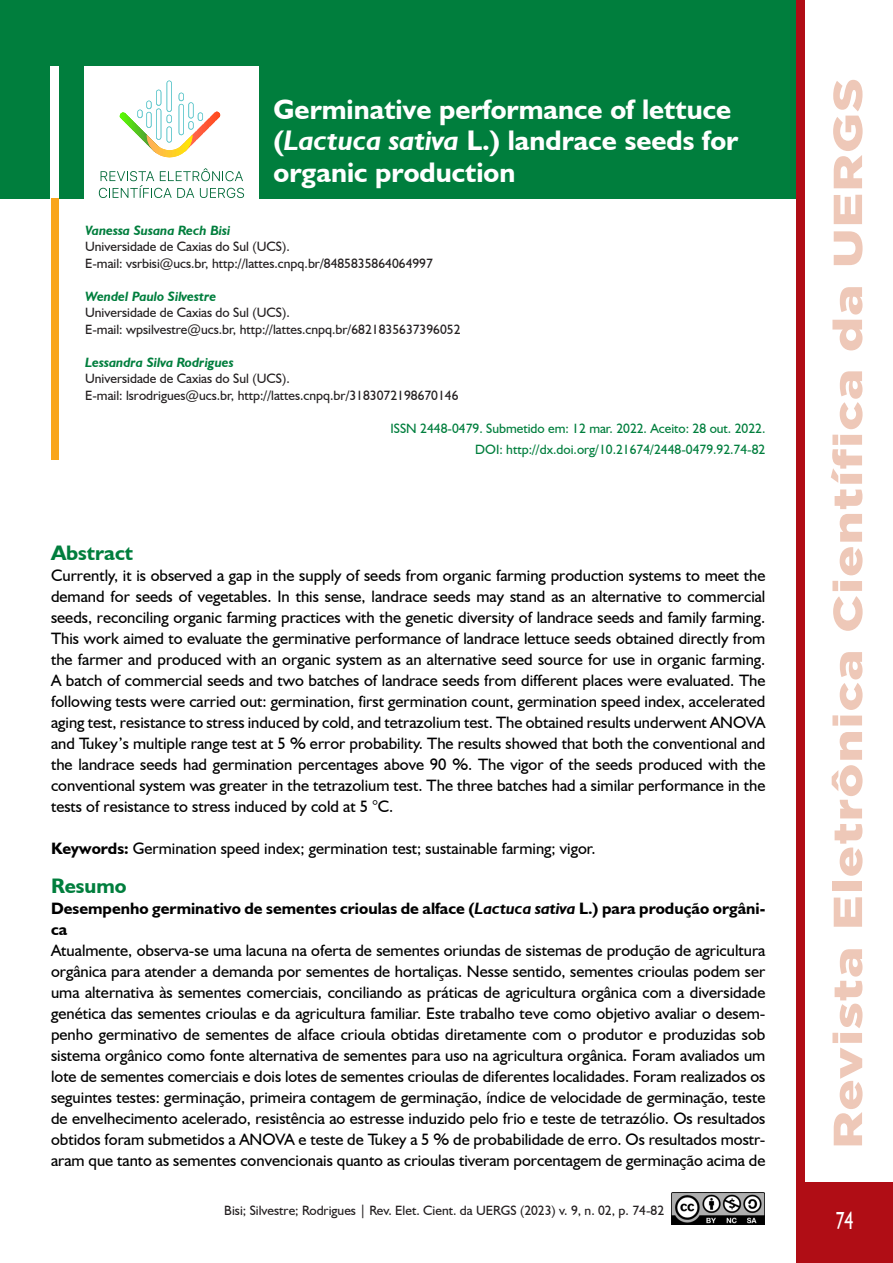
<style>
.page{position:relative;width:893px;height:1263px;background:#fff}
.page>*{position:absolute;margin:0;border:0;box-sizing:border-box;transform-origin:0 0}
.t1{font:900 40.5px "Gotham";letter-spacing:.025em;color:#eec8b8;scale:1.28 1}
.Título____Cap{font:700 28.35px/31.5px "Humanist 521 BT";color:#fff}
.t2{font:24.75px "Humanist 521 BT";color:#fff;scale:.73 1}
.Texto____Data{font:700 21px "Humanist 521 BT";color:#007e3d}
.Texto____Intertítulo{font:700 21px "Humanist 521 BT";color:#007e3d}
.Texto____Resumo{font:16.5px/21px "Humanist 521 BT";color:#000;text-align:justify}
.Texto____Resumo-2{font:700 16.5px/21px "Humanist 521 BT";color:#000}
.Texto____Autores_Profissão{font:13.5px "Humanist 521 BT";color:#231f20}
.Texto____Data-2{font:13.5px "Humanist 521 BT";color:#007e3d}
.Texto____Autores_Nome{font:italic 700 13.5px "Humanist 521 BT";color:#007e3d}
.s1{font-style:italic}
.s2{font-weight:700}
</style>
<div class="page">
<div style="left:0;top:0;width:796px;height:198px;background:#007e3d"></div>
<div style="left:84px;top:66px;width:175px;height:147px;background:#fff"></div>
<svg style="left:99px;top:168px;width:145px;height:30px"></svg>
<hr style="left:120px;top:112px;width:1px;height:41px;background:#59fc00">
<hr style="left:121px;top:112px;width:1px;height:41px;background:#59fa03">
<hr style="left:122px;top:112px;width:1px;height:41px;background:#59f505">
<hr style="left:123px;top:112px;width:1px;height:41px;background:#59f205">
<hr style="left:124px;top:112px;width:1px;height:41px;background:#59f008">
<hr style="left:125px;top:112px;width:1px;height:41px;background:#59ed0a">
<hr style="left:126px;top:112px;width:1px;height:41px;background:#59e80d">
<hr style="left:127px;top:112px;width:1px;height:41px;background:#57e60d">
<hr style="left:128px;top:112px;width:1px;height:41px;background:#57e30f">
<hr style="left:129px;top:112px;width:1px;height:41px;background:#57de12">
<hr style="left:130px;top:112px;width:1px;height:41px;background:#57db12">
<hr style="left:131px;top:112px;width:1px;height:41px;background:#57d914">
<hr style="left:132px;top:112px;width:1px;height:41px;background:#57d617">
<hr style="left:133px;top:112px;width:1px;height:41px;background:#54d117">
<hr style="left:134px;top:112px;width:1px;height:41px;background:#54cf1a">
<hr style="left:135px;top:112px;width:1px;height:41px;background:#54cc1c">
<hr style="left:136px;top:112px;width:1px;height:41px;background:#54c71c">
<hr style="left:203px;top:111px;width:1px;height:41px;background:#ff5938">
<hr style="left:204px;top:111px;width:1px;height:41px;background:#ff5938">
<hr style="left:205px;top:111px;width:1px;height:41px;background:#ff5736">
<hr style="left:206px;top:111px;width:1px;height:41px;background:#ff5733">
<hr style="left:207px;top:111px;width:1px;height:41px;background:#ff5433">
<hr style="left:208px;top:111px;width:1px;height:41px;background:#ff5430">
<hr style="left:209px;top:111px;width:1px;height:41px;background:#ff542e">
<hr style="left:210px;top:111px;width:1px;height:41px;background:#ff522b">
<hr style="left:211px;top:111px;width:1px;height:41px;background:#ff5229">
<hr style="left:212px;top:111px;width:1px;height:41px;background:#ff4f29">
<hr style="left:213px;top:111px;width:1px;height:41px;background:#ff4f26">
<hr style="left:214px;top:111px;width:1px;height:41px;background:#ff4f26">
<hr style="left:215px;top:111px;width:1px;height:41px;background:#ff4d24">
<hr style="left:216px;top:111px;width:1px;height:41px;background:#ff4a21">
<hr style="left:217px;top:111px;width:1px;height:41px;background:#ff4a1f">
<hr style="left:218px;top:111px;width:1px;height:41px;background:#ff4a1c">
<hr style="left:219px;top:111px;width:1px;height:41px;background:#ff471c">
<hr style="left:220px;top:111px;width:1px;height:41px;background:#ff471a">
<svg style="left:137px;top:80px;width:66px;height:78px"></svg>
<div style="left:796px;top:0;width:9px;height:1182px;background:#b00d15"></div>
<div style="left:796px;top:1182px;width:97px;height:81px;background:#b00d15"></div>
<img style="left:671px;top:1192px;width:94px;height:33px">
<div style="left:50px;top:66px;width:9px;height:159px;background:#fff"></div>
<div style="left:51px;top:198px;width:8px;height:261px;background:#f9a51b"></div>
<p class="Título____Cap" style="left:274px;top:93px;width:466px">Germinative performance of lettuce (<span class="s1">Lactuca sativa</span> L.) landrace seeds for organic production</p>
<p class="Texto____Autores_Nome" style="left:85px;top:222px;width:147px">Vanessa Susana Rech Bisi</p>
<p class="Texto____Autores_Profissão" style="left:85px;top:238px;width:206px">Universidade de Caxias do Sul (UCS).</p>
<p class="Texto____Autores_Profissão" style="left:85px;top:255px;width:349px">E-mail: vsrbisi@ucs.br, http://lattes.cnpq.br/8485835864064997</p>
<p class="Texto____Autores_Nome" style="left:85px;top:288px;width:133px">Wendel Paulo Silvestre</p>
<p class="Texto____Autores_Profissão" style="left:85px;top:304px;width:206px">Universidade de Caxias do Sul (UCS).</p>
<p class="Texto____Autores_Profissão" style="left:85px;top:321px;width:377px">E-mail: wpsilvestre@ucs.br, http://lattes.cnpq.br/6821835637396052</p>
<p class="Texto____Autores_Nome" style="left:85px;top:354px;width:150px">Lessandra Silva Rodrigues</p>
<p class="Texto____Autores_Profissão" style="left:85px;top:370px;width:206px">Universidade de Caxias do Sul (UCS).</p>
<p class="Texto____Autores_Profissão" style="left:85px;top:387px;width:375px">E-mail: lsrodrigues@ucs.br, http://lattes.cnpq.br/3183072198670146</p>
<p class="Texto____Data-2" style="left:390px;top:420px;width:376px">ISSN 2448-0479. Submetido em: 12 mar. 2022. Aceito: 28 out. 2022.</p>
<p class="Texto____Data-2" style="left:475px;top:441px;width:292px">DOI: http://dx.doi.org/10.21674/2448-0479.92.74-82</p>
<p class="Texto____Data" style="left:51px;top:540px;width:84px">Abstract</p>
<p class="Texto____Resumo" style="left:51px;top:565px;width:716px">Currently, it is observed a gap in the supply of seeds from organic farming production systems to meet the demand for seeds of vegetables. In this sense, landrace seeds may stand as an alternative to commercial seeds, reconciling organic farming practices with the genetic diversity of landrace seeds and family farming.<br>This work aimed to evaluate the germinative performance of landrace lettuce seeds obtained directly from the farmer and produced with an organic system as an alternative seed source for use in organic farming.<br>A batch of commercial seeds and two batches of landrace seeds from different places were evaluated. The following tests were carried out: germination, first germination count, germination speed index, accelerated aging test, resistance to stress induced by cold, and tetrazolium test. The obtained results underwent ANOVA and Tukey’s multiple range test at 5 % error probability. The results showed that both the conventional and the landrace seeds had germination percentages above 90 %. The vigor of the seeds produced with the conventional system was greater in the tetrazolium test. The three batches had a similar performance in the tests of resistance to stress induced by cold at 5 °C.</p>
<p class="Texto____Resumo" style="left:51px;top:838px;width:546px"><span class="s2">Keywords:</span> Germination speed index; germination test; sustainable farming; vigor.</p>
<p class="Texto____Intertítulo" style="left:51px;top:873px;width:77px">Resumo</p>
<p class="Texto____Resumo-2" style="left:51px;top:898px;width:716px">Desempenho germinativo de sementes crioulas de alface (<span class="s1">Lactuca sativa</span> L.) para produção orgâni&shy;ca</p>
<p class="Texto____Resumo" style="left:51px;top:940px;width:716px">Atualmente, observa-se uma lacuna na oferta de sementes oriundas de sistemas de produção de agricultura orgânica para atender a demanda por sementes de hortaliças. Nesse sentido, sementes crioulas podem ser uma alternativa às sementes comerciais, conciliando as práticas de agricultura orgânica com a diversidade genética das sementes crioulas e da agricultura familiar. Este trabalho teve como objetivo avaliar o desem&shy;penho germinativo de sementes de alface crioula obtidas diretamente com o produtor e produzidas sob sistema orgânico como fonte alternativa de sementes para uso na agricultura orgânica. Foram avaliados um lote de sementes comerciais e dois lotes de sementes crioulas de diferentes localidades. Foram realizados os seguintes testes: germinação, primeira contagem de germinação, índice de velocidade de germinação, teste de envelhecimento acelerado, resistência ao estresse induzido pelo frio e teste de tetrazólio. Os resultados obtidos foram submetidos a ANOVA e teste de Tukey a 5 % de probabilidade de erro. Os resultados mostr&shy;aram que tanto as sementes convencionais quanto as crioulas tiveram porcentagem de germinação acima de</p>
<p class="Texto____Autores_Profissão" style="left:224px;top:1201px;width:441px">Bisi; Silvestre; Rodrigues | Rev. Elet. Cient. da UERGS (2023) v. 9, n. 02, p. 74-82</p>
<h1 class="t1" style="left:824px;top:1148px;width:838px;rotate:-90deg">Revista Eletrônica Científica da UERGS</h1>
<h3 class="t2" style="left:835px;top:1205px;width:26px">74</h3>
</div>
